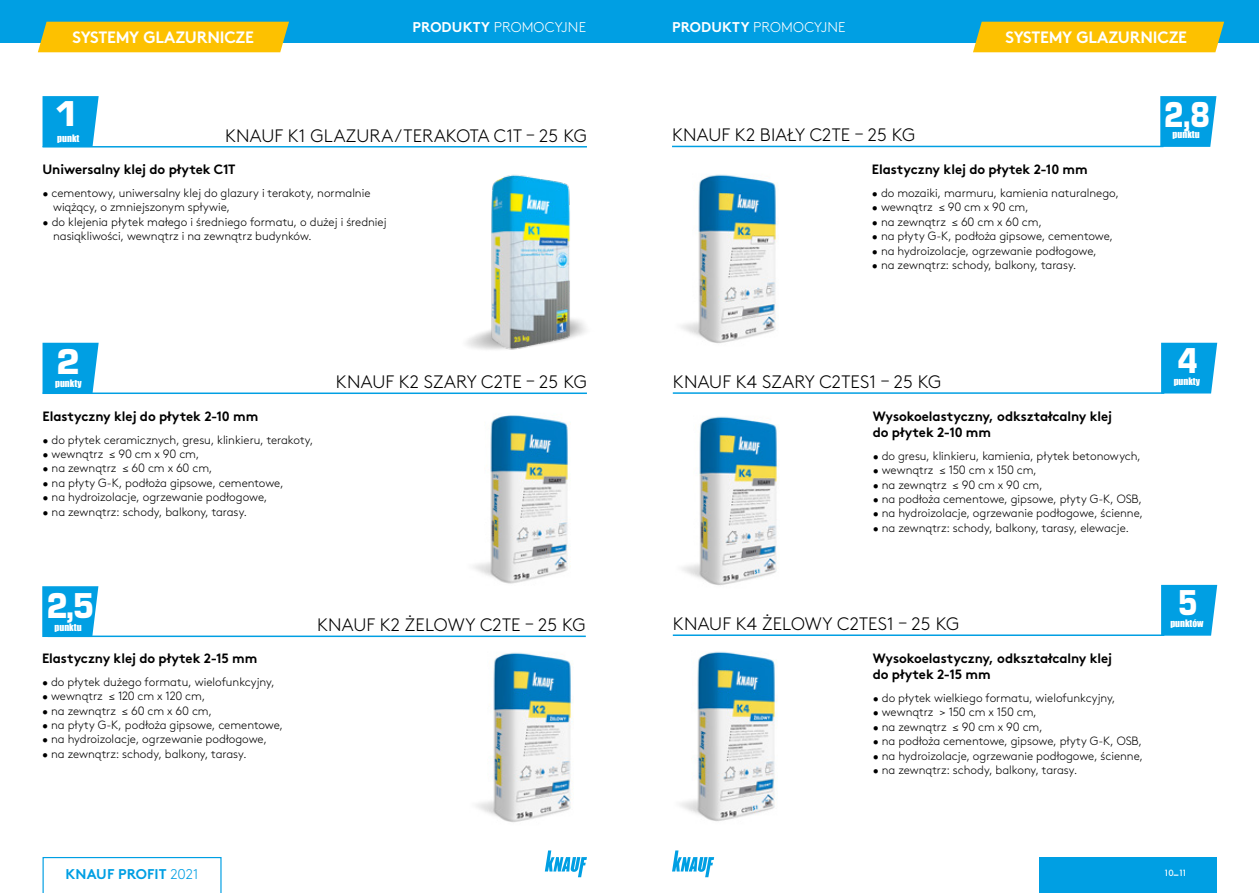
<style>
.page{position:relative;width:1259px;height:893px;background:#fff}
.page>*{position:absolute;margin:0;border:0;box-sizing:border-box;transform-origin:0 0}
.t1{font:900 37.35px "Eurostile TOT";color:#fff;scale:.84 1}
.t2{font:900 37.35px "Eurostile TOT";color:#fff;scale:.9 1}
.t3{font:900 37.35px "Eurostile TOT";color:#fff}
.t4{font:300 18px "Brown Pro";letter-spacing:.01em;color:#000}
.t5{font:700 16.5px "Brown Pro";letter-spacing:-.015em;color:#fff}
.t6{font:300 14.1px "Brown Pro";letter-spacing:.01em;color:#fff}
.t7{font:700 14.1px "Brown Pro";letter-spacing:.01em;color:#009fe3}
.t8{font:700 13.5px/16.2px "Brown Pro";letter-spacing:-.005em;color:#000}
.t9{font:300 12px/14.4px "Brown Pro";letter-spacing:-.005em;color:#000}
.t10{font:9.45px "Impact";color:#fff}
.t11{font:500 9.45px "Futura PT";color:#fff}
.s1{font-weight:700}
.s2{font-weight:300}
</style>
<div class="page">
<div style="left:1038px;top:857px;width:178px;height:36px;background:#009fe3"></div>
<svg style="left:43px;top:857px;width:178px;height:36px"></svg>
<svg style="left:672px;top:850px;width:42px;height:27px"></svg>
<svg style="left:545px;top:850px;width:42px;height:27px"></svg>
<div style="left:0;top:0;width:1259px;height:43px;background:#009fe3"></div>
<div style="left:38px;top:22px;width:251px;height:30px;background:#fdc100"></div>
<div style="left:973px;top:22px;width:251px;height:30px;background:#fdc100"></div>
<hr style="left:48px;top:636px;width:538px;height:1px;background:#009fe3">
<img style="left:479px;top:174px;width:95px;height:177px">
<img style="left:473px;top:415px;width:98px;height:169px">
<hr style="left:43px;top:146px;width:544px;height:2px;background:#009fe3">
<hr style="left:43px;top:392px;width:544px;height:2px;background:#009fe3">
<div style="left:43px;top:343px;width:56px;height:50px;background:#009fe3"></div>
<svg style="left:43px;top:96px;width:56px;height:50px;background:#0fa4e4"></svg>
<svg style="left:42px;top:586px;width:56px;height:51px;background:#0da4e4"></svg>
<img style="left:476px;top:652px;width:96px;height:170px">
<hr style="left:672px;top:146px;width:491px;height:1px;background:#009fe3">
<svg style="left:1160px;top:96px;width:56px;height:51px;background:#0ea4e4"></svg>
<img style="left:681px;top:174px;width:98px;height:169px">
<hr style="left:673px;top:392px;width:491px;height:2px;background:#009fe3">
<svg style="left:1161px;top:343px;width:56px;height:50px;background:#0da4e4"></svg>
<img style="left:682px;top:416px;width:97px;height:170px">
<hr style="left:673px;top:634px;width:491px;height:2px;background:#009fe3">
<svg style="left:1161px;top:585px;width:56px;height:51px;background:#0ea4e4"></svg>
<img style="left:680px;top:651px;width:97px;height:170px">
<p class="t6" style="left:413px;top:17px;width:175px"><span class="s1">PRODUKTY</span> PROMOCYJNE</p>
<p class="t6" style="left:672px;top:17px;width:175px"><span class="s1">PRODUKTY</span> PROMOCYJNE</p>
<h3 class="t5" style="left:72px;top:23px;width:183px">SYSTEMY GLAZURNICZE</h3>
<h3 class="t5" style="left:1005px;top:23px;width:183px">SYSTEMY GLAZURNICZE</h3>
<h1 class="t3" style="left:55px;top:94px;width:25px">1</h1>
<p class="t10" style="left:57px;top:131px;width:24px">punkt</p>
<h2 class="t4" style="left:225px;top:122px;width:363px">KNAUF K1 GLAZURA/TERAKOTA C1T – 25 KG</h2>
<h2 class="t4" style="left:672px;top:122px;width:245px">KNAUF K2 BIAŁY C2TE – 25 KG</h2>
<h1 class="t1" style="left:1163px;top:94px;width:57px">2,8</h1>
<p class="t10" style="left:1172px;top:127px;width:28px">punktu</p>
<p class="t8" style="left:43px;top:160px;width:195px">Uniwersalny klej do płytek C1T</p>
<p class="t9" style="left:53px;top:185px;width:319px;text-indent:-11px">• cementowy, uniwersalny klej do glazury i terakoty, normalnie wiążący, o zmniejszonym spływie,</p>
<p class="t9" style="left:53px;top:214px;width:335px;text-indent:-11px">• do klejenia płytek małego i średniego formatu, o dużej i średniej nasiąkliwości, wewnątrz i na zewnątrz budynków.</p>
<p class="t8" style="left:872px;top:160px;width:217px">Elastyczny klej do płytek 2-10 mm</p>
<p class="t9" style="left:872px;top:185px;width:249px">• do mozaiki, marmuru, kamienia naturalnego,</p>
<p class="t9" style="left:872px;top:199px;width:158px">• wewnątrz ≤ 90 cm x 90 cm,</p>
<p class="t9" style="left:872px;top:214px;width:171px">• na zewnątrz ≤ 60 cm x 60 cm,</p>
<p class="t9" style="left:872px;top:228px;width:243px">• na płyty G-K, podłoża gipsowe, cementowe,</p>
<p class="t9" style="left:872px;top:242px;width:226px">• na hydroizolacje, ogrzewanie podłogowe,</p>
<p class="t9" style="left:872px;top:257px;width:206px">• na zewnątrz: schody, balkony, tarasy.</p>
<h1 class="t3" style="left:56px;top:341px;width:25px">2</h1>
<p class="t10" style="left:55px;top:376px;width:28px">punkty</p>
<h2 class="t4" style="left:336px;top:369px;width:252px">KNAUF K2 SZARY C2TE – 25 KG</h2>
<h2 class="t4" style="left:673px;top:369px;width:270px">KNAUF K4 SZARY C2TES1 – 25 KG</h2>
<h1 class="t1" style="left:1177px;top:340px;width:25px">4</h1>
<p class="t10" style="left:1173px;top:374px;width:28px">punkty</p>
<p class="t8" style="left:43px;top:406px;width:217px">Elastyczny klej do płytek 2-10 mm</p>
<p class="t9" style="left:43px;top:431px;width:272px">• do płytek ceramicznych, gresu, klinkieru, terakoty,</p>
<p class="t9" style="left:43px;top:446px;width:158px">• wewnątrz ≤ 90 cm x 90 cm,</p>
<p class="t9" style="left:43px;top:460px;width:171px">• na zewnątrz ≤ 60 cm x 60 cm,</p>
<p class="t9" style="left:43px;top:475px;width:243px">• na płyty G-K, podłoża gipsowe, cementowe,</p>
<p class="t9" style="left:43px;top:489px;width:226px">• na hydroizolacje, ogrzewanie podłogowe,</p>
<p class="t9" style="left:43px;top:503px;width:206px">• na zewnątrz: schody, balkony, tarasy.</p>
<p class="t8" style="left:872px;top:406px;width:241px">Wysokoelastyczny, odkształcalny klej do płytek 2-10 mm</p>
<p class="t9" style="left:872px;top:448px;width:270px">• do gresu, klinkieru, kamienia, płytek betonowych,</p>
<p class="t9" style="left:872px;top:462px;width:166px">• wewnątrz ≤ 150 cm x 150 cm,</p>
<p class="t9" style="left:872px;top:476px;width:171px">• na zewnątrz ≤ 90 cm x 90 cm,</p>
<p class="t9" style="left:872px;top:491px;width:271px">• na podłoża cementowe, gipsowe, płyty G-K, OSB,</p>
<p class="t9" style="left:872px;top:505px;width:272px">• na hydroizolacje, ogrzewanie podłogowe, ścienne,</p>
<p class="t9" style="left:872px;top:520px;width:258px">• na zewnątrz: schody, balkony, tarasy, elewacje.</p>
<h1 class="t2" style="left:46px;top:585px;width:55px">2,5</h1>
<p class="t10" style="left:55px;top:620px;width:28px">punktu</p>
<h2 class="t4" style="left:317px;top:612px;width:270px">KNAUF K2 ŻELOWY C2TE – 25 KG</h2>
<h2 class="t4" style="left:673px;top:611px;width:288px">KNAUF K4 ŻELOWY C2TES1 – 25 KG</h2>
<h1 class="t1" style="left:1177px;top:582px;width:25px">5</h1>
<p class="t10" style="left:1170px;top:616px;width:35px">punktów</p>
<p class="t8" style="left:42px;top:649px;width:217px">Elastyczny klej do płytek 2-15 mm</p>
<p class="t9" style="left:42px;top:673px;width:234px">• do płytek dużego formatu, wielofunkcyjny,</p>
<p class="t9" style="left:42px;top:688px;width:165px">• wewnątrz ≤ 120 cm x 120 cm,</p>
<p class="t9" style="left:42px;top:702px;width:171px">• na zewnątrz ≤ 60 cm x 60 cm,</p>
<p class="t9" style="left:42px;top:717px;width:243px">• na płyty G-K, podłoża gipsowe, cementowe,</p>
<p class="t9" style="left:42px;top:731px;width:226px">• na hydroizolacje, ogrzewanie podłogowe,</p>
<p class="t9" style="left:42px;top:745px;width:206px">• na zewnątrz: schody, balkony, tarasy.</p>
<p class="t8" style="left:872px;top:649px;width:241px">Wysokoelastyczny, odkształcalny klej do płytek 2-15 mm</p>
<p class="t9" style="left:872px;top:690px;width:244px">• do płytek wielkiego formatu, wielofunkcyjny,</p>
<p class="t9" style="left:872px;top:704px;width:166px">• wewnątrz &gt; 150 cm x 150 cm,</p>
<p class="t9" style="left:872px;top:718px;width:171px">• na zewnątrz ≤ 90 cm x 90 cm,</p>
<p class="t9" style="left:872px;top:733px;width:271px">• na podłoża cementowe, gipsowe, płyty G-K, OSB,</p>
<p class="t9" style="left:872px;top:747px;width:272px">• na hydroizolacje, ogrzewanie podłogowe, ścienne,</p>
<p class="t9" style="left:872px;top:762px;width:206px">• na zewnątrz: schody, balkony, tarasy.</p>
<p class="t7" style="left:66px;top:863px;width:134px">KNAUF PROFIT <span class="s2">2021</span></p>
<p class="t11" style="left:1163px;top:867px;width:25px">10<sup>_</sup>11</p>
</div>
